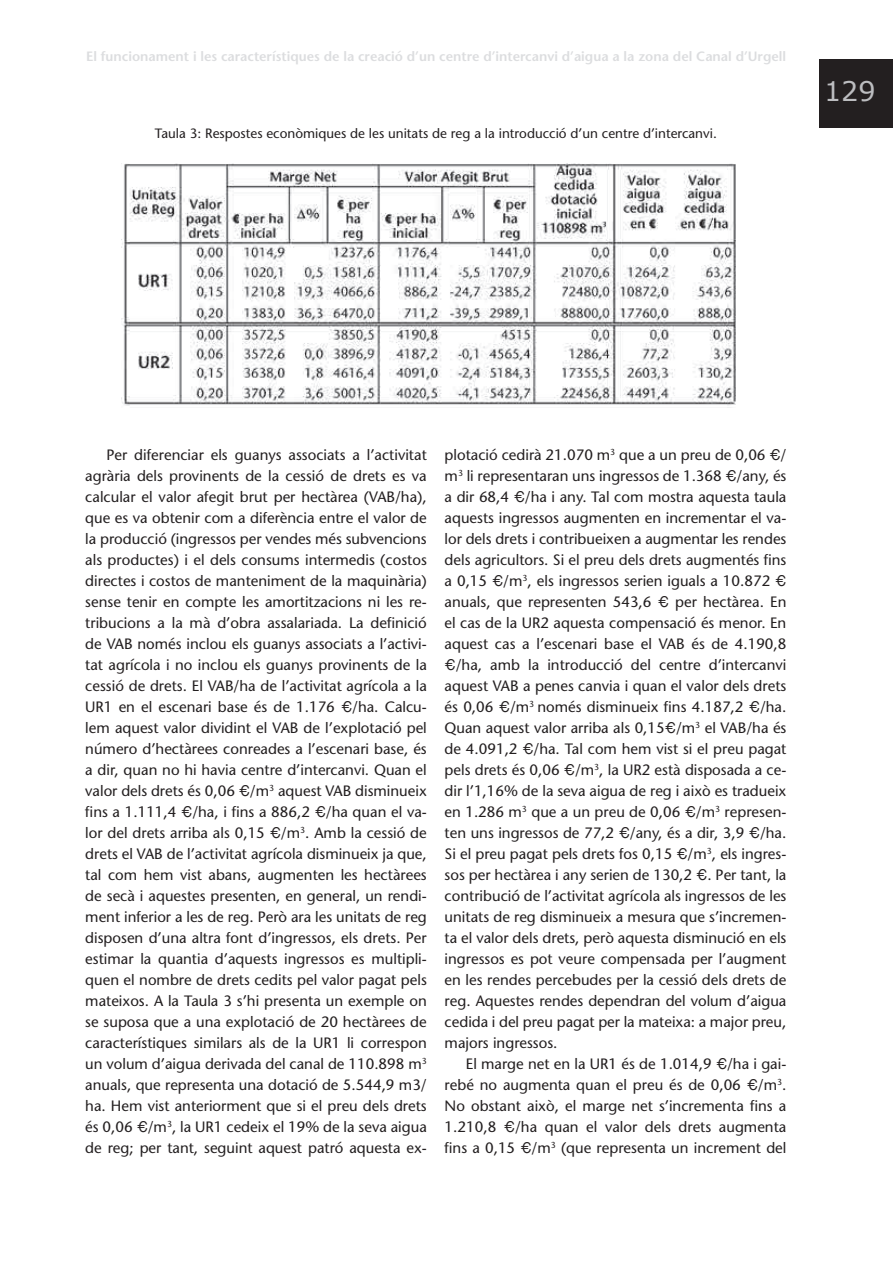
<style>
.page{position:relative;width:893px;height:1263px;background:#fff}
.page>*{position:absolute;margin:0;border:0;box-sizing:border-box;transform-origin:0 0}
.t1{font:27px "Verdana";color:#bcbdc0}
.t2{font:15px/21px "Stone Sans";color:#231f20;text-align:justify}
.t3{font:600 13.5px "Stone Sans";color:#dcdddf}
.t4{font:13.5px "Stone Sans";color:#231f20}
.s1{font-family:"Helvetica"}
</style>
<div class="page">
<div style="left:819px;top:60px;width:74px;height:68px;background:#231f20"></div>
<img style="left:122px;top:163px;width:614px;height:245px">
<p class="t3" style="left:86px;top:48px;width:702px">El funcionament i les característiques de la creació d’un centre d’intercanvi d’aigua a la zona del Canal d’Urgell</p>
<p class="t4" style="left:155px;top:125px;width:563px">Taula 3: Respostes econòmiques de les unitats de reg a la introducció d’un centre d’intercanvi.</p>
<h1 class="t1" style="left:824px;top:72px;width:53px">129</h1>
<p class="t2" style="left:85px;top:444px;width:343px;text-indent:21px">Per diferenciar els guanys associats a l’activitat agrària dels provinents de la cessió de drets es va calcular el valor afegit brut per hectàrea (VAB/ha), que es va obtenir com a diferència entre el valor de la producció (ingressos per vendes més subvencions als productes) i el dels consums intermedis (costos directes i costos de manteniment de la maquinària) sense tenir en compte les amortitzacions ni les re&shy;tribucions a la mà d’obra assalariada. La definició de VAB només inclou els guanys associats a l’activi&shy;tat agrícola i no inclou els guanys provinents de la cessió de drets. El VAB/ha de l’activitat agrícola a la UR1 en el escenari base és de 1.176 <span class="s1">€</span>/ha. Calcu&shy;lem aquest valor dividint el VAB de l’explotació pel número d’hectàrees conreades a l’escenari base, és a dir, quan no hi havia centre d’intercanvi. Quan el valor dels drets és 0,06 <span class="s1">€</span>/m<sup>3</sup> aquest VAB disminueix fins a 1.111,4 <span class="s1">€</span>/ha, i fins a 886,2 <span class="s1">€</span>/ha quan el va&shy;lor del drets arriba als 0,15 <span class="s1">€</span>/m<sup>3</sup>. Amb la cessió de drets el VAB de l’activitat agrícola disminueix ja que, tal com hem vist abans, augmenten les hectàrees de secà i aquestes presenten, en general, un rendi&shy;ment inferior a les de reg. Però ara les unitats de reg disposen d’una altra font d’ingressos, els drets. Per estimar la quantia d’aquests ingressos es multipli&shy;quen el nombre de drets cedits pel valor pagat pels mateixos. A la Taula 3 s’hi presenta un exemple on se suposa que a una explotació de 20 hectàrees de característiques similars als de la UR1 li correspon un volum d’aigua derivada del canal de 110.898 m<sup>3 </sup>anuals, que representa una dotació de 5.544,9 m3/ ha. Hem vist anteriorment que si el preu dels drets és 0,06 <span class="s1">€</span>/m<sup>3</sup>, la UR1 cedeix el 19% de la seva aigua de reg; per tant, seguint aquest patró aquesta ex-</p>
<p class="t2" style="left:445px;top:444px;width:343px">plotació cedirà 21.070 m<sup>3</sup> que a un preu de 0,06 <span class="s1">€</span>/ m<sup>3</sup> li representaran uns ingressos de 1.368 <span class="s1">€</span>/any, és a dir 68,4 <span class="s1">€</span>/ha i any. Tal com mostra aquesta taula aquests ingressos augmenten en incrementar el va&shy;lor dels drets i contribueixen a augmentar les rendes dels agricultors. Si el preu dels drets augmentés fins a 0,15 <span class="s1">€</span>/m<sup>3</sup>, els ingressos serien iguals a 10.872 <span class="s1">€ </span>anuals, que representen 543,6 <span class="s1">€</span> per hectàrea. En el cas de la UR2 aquesta compensació és menor. En aquest cas a l’escenari base el VAB és de 4.190,8 <span class="s1">€</span>/ha, amb la introducció del centre d’intercanvi aquest VAB a penes canvia i quan el valor dels drets és 0,06 <span class="s1">€</span>/m<sup>3</sup> només disminueix fins 4.187,2 <span class="s1">€</span>/ha.<br>Quan aquest valor arriba als 0,15<span class="s1">€</span>/m<sup>3</sup> el VAB/ha és de 4.091,2 <span class="s1">€</span>/ha. Tal com hem vist si el preu pagat pels drets és 0,06 <span class="s1">€</span>/m<sup>3</sup>, la UR2 està disposada a ce&shy;dir l’1,16% de la seva aigua de reg i això es tradueix en 1.286 m<sup>3</sup> que a un preu de 0,06 <span class="s1">€</span>/m<sup>3</sup> represen&shy;ten uns ingressos de 77,2 <span class="s1">€</span>/any, és a dir, 3,9 <span class="s1">€</span>/ha.<br>Si el preu pagat pels drets fos 0,15 <span class="s1">€</span>/m<sup>3</sup>, els ingres&shy;sos per hectàrea i any serien de 130,2 <span class="s1">€</span>. Per tant, la contribució de l’activitat agrícola als ingressos de les unitats de reg disminueix a mesura que s’incremen&shy;ta el valor dels drets, però aquesta disminució en els ingressos es pot veure compensada per l’augment en les rendes percebudes per la cessió dels drets de reg. Aquestes rendes dependran del volum d’aigua cedida i del preu pagat per la mateixa: a major preu, majors ingressos.</p>
<p class="t2" style="left:445px;top:1053px;width:343px;text-indent:21px">El marge net en la UR1 és de 1.014,9 <span class="s1">€</span>/ha i gai&shy;rebé no augmenta quan el preu és de 0,06 <span class="s1">€</span>/m<sup>3</sup>.<br>No obstant això, el marge net s’incrementa fins a 1.210,8 <span class="s1">€</span>/ha quan el valor dels drets augmenta fins a 0,15 <span class="s1">€</span>/m<sup>3</sup> (que representa un increment del</p>
</div>
